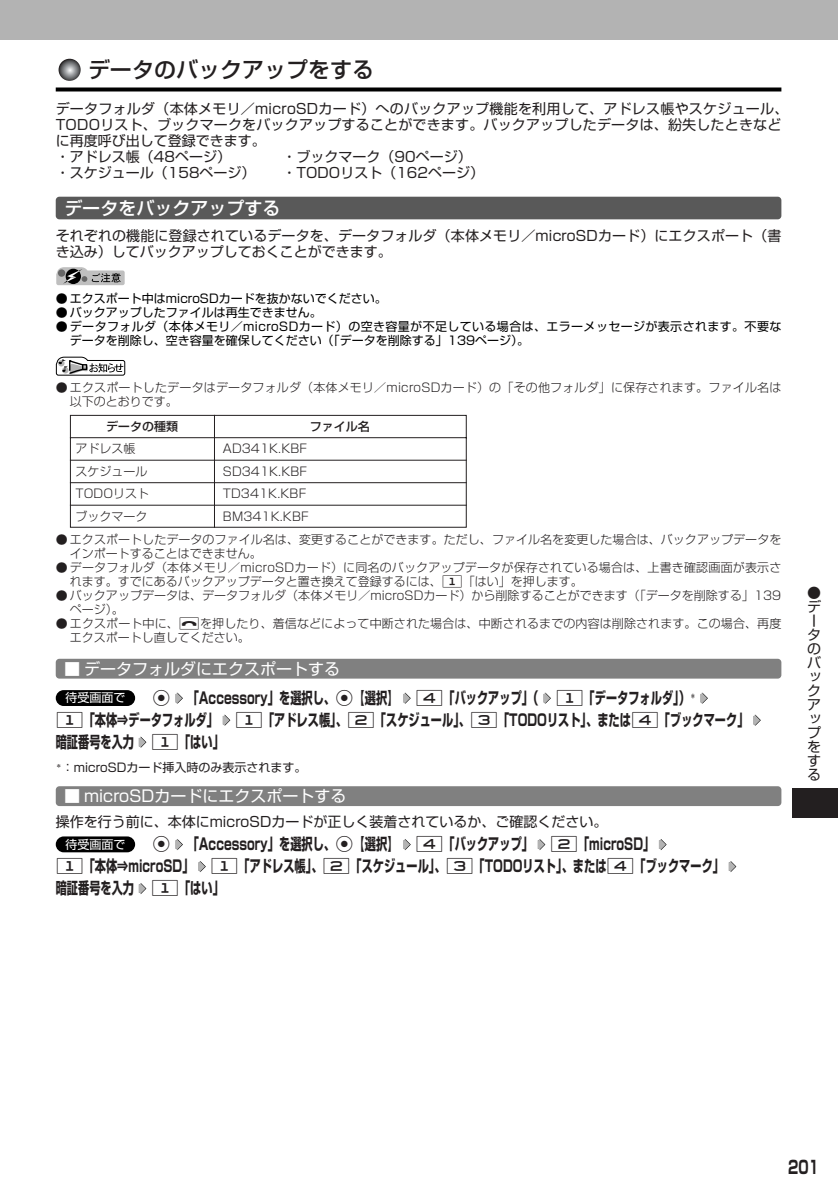
<style>
.page{position:relative;width:838px;height:1190px;background:#fff}
.page>*{position:absolute;margin:0;border:0;box-sizing:border-box;transform-origin:0 0}
.t1{font:500 22px "Shin Go";color:#231f20}
.t2{font:500 18px "Shin Go";color:#fff}
.t3{font:700 18px "Shin Go";color:#231f20;scale:.7 1}
.t4{font:700 16px/22px "Shin Go";color:#231f20;scale:.7 1}
.t5{font:16px "Shin Go";color:#fff}
.t6{font:14px/14px "Shin Go";letter-spacing:.01em;color:#231f20}
.t7{font:300 12px/14px "Shin Go";letter-spacing:.005em;color:#231f20}
.t8{font:12px/14px "Shin Go";letter-spacing:.03em;color:#000}
.t9{font:12px "Shin Go";color:#000}
.t10{font:12px "Shin Go";color:#231f20}
.t11{font:500 12px "Shin Go";color:#231f20}
.t12{font:12px "Shin Go";color:#fff}
.s1{font-family:"T36";font-weight:400}
</style>
<div class="page">
<div style="left:793px;top:788px;width:45px;height:30px;background:#231f20"></div>
<div style="left:0;top:0;width:838px;height:40px;background:#b3b3b3"></div>
<svg style="left:59px;top:59px;width:22px;height:22px"></svg>
<svg style="left:56px;top:88px;width:725px;height:4px;background:#1f1f1f"></svg>
<svg style="left:139px;top:737px;width:7px;height:11px"></svg>
<svg style="left:753px;top:715px;width:8px;height:11px"></svg>
<svg style="left:223px;top:715px;width:7px;height:11px"></svg>
<svg style="left:700px;top:693px;width:8px;height:11px"></svg>
<svg style="left:543px;top:693px;width:8px;height:11px"></svg>
<svg style="left:403px;top:693px;width:8px;height:11px"></svg>
<svg style="left:175px;top:693px;width:8px;height:11px"></svg>
<div style="left:56px;top:690px;width:79px;height:16px;background:#000;border-radius:8px"></div>
<svg style="left:139px;top:883px;width:7px;height:11px"></svg>
<svg style="left:729px;top:861px;width:7px;height:11px"></svg>
<svg style="left:198px;top:861px;width:8px;height:11px"></svg>
<svg style="left:659px;top:839px;width:8px;height:11px"></svg>
<svg style="left:538px;top:839px;width:7px;height:11px"></svg>
<svg style="left:403px;top:839px;width:8px;height:11px"></svg>
<svg style="left:175px;top:839px;width:8px;height:11px"></svg>
<div style="left:56px;top:836px;width:79px;height:16px;background:#000;border-radius:8px"></div>
<svg style="left:56px;top:267px;width:69px;height:18px"></svg>
<svg style="left:56px;top:356px;width:70px;height:20px"></svg>
<div style="left:56px;top:197px;width:725px;height:22px;background:#595959;border-radius:4px"></div>
<svg style="left:69px;top:414px;width:398px;height:114px"></svg>
<hr style="left:70px;top:460px;width:397px;height:1px;background:#231f20">
<hr style="left:70px;top:482px;width:397px;height:1px;background:#231f20">
<hr style="left:70px;top:505px;width:397px;height:1px;background:#231f20">
<hr style="left:214px;top:415px;width:1px;height:113px;background:#231f20">
<div style="left:56px;top:659px;width:725px;height:20px;background:#808080;border-radius:4px"></div>
<div style="left:56px;top:786px;width:725px;height:20px;background:#808080;border-radius:4px"></div>
<h1 class="t1" style="left:88px;top:61px;width:287px">データのバックアップをする</h1>
<p class="t6" style="left:56px;top:103px;width:734px;line-height:16px">データフォルダ（本体メモリ／microSDカード）へのバックアップ機能を利用して、アドレス帳やスケジュール、TODOリスト、ブックマークをバックアップすることができます。バックアップしたデータは、紛失したときなどに再度呼び出して登録できます。<br>・アドレス帳（48ページ）</p>
<p class="t6" style="left:283px;top:152px;width:191px">・ブックマーク（90ページ）</p>
<p class="t6" style="left:56px;top:168px;width:201px">・スケジュール（158ページ）</p>
<p class="t6" style="left:283px;top:168px;width:203px">・TODOリスト（162ページ）</p>
<h2 class="t2" style="left:65px;top:201px;width:217px">データをバックアップする</h2>
<p class="t6" style="left:56px;top:229px;width:727px;line-height:16px">それぞれの機能に登録されているデータを、データフォルダ（本体メモリ／microSDカード）にエクスポート（書き込み）してバックアップしておくことができます。</p>
<p class="t9" style="left:56px;top:294px;width:333px">● エクスポート中はmicroSDカードを抜かないでください。</p>
<p class="t9" style="left:56px;top:308px;width:268px">● バックアップしたファイルは再生できません。</p>
<p class="t8" style="left:70px;top:321px;width:713px;text-indent:-14px">● データフォルダ（本体メモリ／microSDカード）の空き容量が不足している場合は、エラーメッセージが表示されます。不要なデータを削除し、空き容量を確保してください（「データを削除する」139ページ）。</p>
<p class="t7" style="left:70px;top:382px;width:713px;text-indent:-14px">● エクスポートしたデータはデータフォルダ（本体メモリ／microSDカード）の「その他フォルダ」に保存されます。ファイル名は以下のとおりです。</p>
<p class="t11" style="left:106px;top:422px;width:74px">データの種類</p>
<p class="t11" style="left:310px;top:422px;width:61px">ファイル名</p>
<p class="t7" style="left:76px;top:443px;width:61px">アドレス帳</p>
<p class="t7" style="left:223px;top:443px;width:86px">AD341K.KBF</p>
<p class="t7" style="left:76px;top:466px;width:73px">スケジュール</p>
<p class="t7" style="left:223px;top:466px;width:86px">SD341K.KBF</p>
<p class="t7" style="left:76px;top:488px;width:75px">TODOリスト</p>
<p class="t7" style="left:223px;top:488px;width:85px">TD341K.KBF</p>
<p class="t7" style="left:76px;top:511px;width:73px">ブックマーク</p>
<p class="t7" style="left:223px;top:511px;width:87px">BM341K.KBF</p>
<p class="t7" style="left:70px;top:534px;width:713px;text-indent:-14px">● エクスポートしたデータのファイル名は、変更することができます。ただし、ファイル名を変更した場合は、バックアップデータをインポートすることはできません。</p>
<p class="t7" style="left:70px;top:562px;width:713px;text-indent:-14px">● データフォルダ（本体メモリ／microSDカード）に同名のバックアップデータが保存されている場合は、上書き確認画面が表示されます。すでにあるバックアップデータと置き換えて登録するには、<span class="s1">1</span>「はい」を押します。</p>
<p class="t7" style="left:70px;top:590px;width:713px;text-indent:-14px">● バックアップデータは、データフォルダ（本体メモリ／microSDカード）から削除することができます（「データを削除する」139ページ）。</p>
<p class="t7" style="left:70px;top:618px;width:713px;text-indent:-14px">● エクスポート中に、<span class="s1">c</span>を押したり、着信などによって中断された場合は、中断されるまでの内容は削除されます。この場合、再度エクスポートし直してください。</p>
<h3 class="t5" style="left:64px;top:663px;width:277px">■ データフォルダにエクスポートする</h3>
<h3 class="t4" style="left:56px;top:689px;width:991px;text-indent:96px"><span class="s1">G</span> 「Accessory」を選択し、<span class="s1">G</span>【選択】 <span class="s1">4</span>「バックアップ」（ <span class="s1">1</span>「データフォルダ」）<sup>＊<br></sup><span class="s1">1</span>「本体⇒データフォルダ」 <span class="s1">1</span>「アドレス帳」、<span class="s1">2</span>「スケジュール」、<span class="s1">3</span>「TODOリスト」、または<span class="s1">4</span>「ブックマーク」暗証番号を入力 <span class="s1">1</span>「はい」</h3>
<p class="t12" style="left:65px;top:693px;width:61px">待受画面で</p>
<p class="t10" style="left:56px;top:763px;width:252px"><sup>＊</sup>：microSDカード挿入時のみ表示されます。</p>
<h3 class="t5" style="left:64px;top:790px;width:284px">■ microSDカードにエクスポートする</h3>
<p class="t6" style="left:56px;top:817px;width:553px">操作を行う前に、本体にmicroSDカードが正しく装着されているか、ご確認ください。</p>
<h3 class="t4" style="left:56px;top:836px;width:956px;text-indent:96px"><span class="s1">G</span> 「Accessory」を選択し、<span class="s1">G</span>【選択】 <span class="s1">4</span>「バックアップ」 <span class="s1">2</span>「microSD」<br><span class="s1">1</span>「本体⇒microSD」 <span class="s1">1</span>「アドレス帳」、<span class="s1">2</span>「スケジュール」、<span class="s1">3</span>「TODOリスト」、または<span class="s1">4</span>「ブックマーク」暗証番号を入力 <span class="s1">1</span>「はい」</h3>
<p class="t12" style="left:65px;top:840px;width:61px">待受画面で</p>
<p class="t6" style="left:807px;top:588px;width:15px;text-align:justify">●データのバックアップをする</p>
<h2 class="t3" style="left:788px;top:1161px;width:46px">201</h2>
</div>
